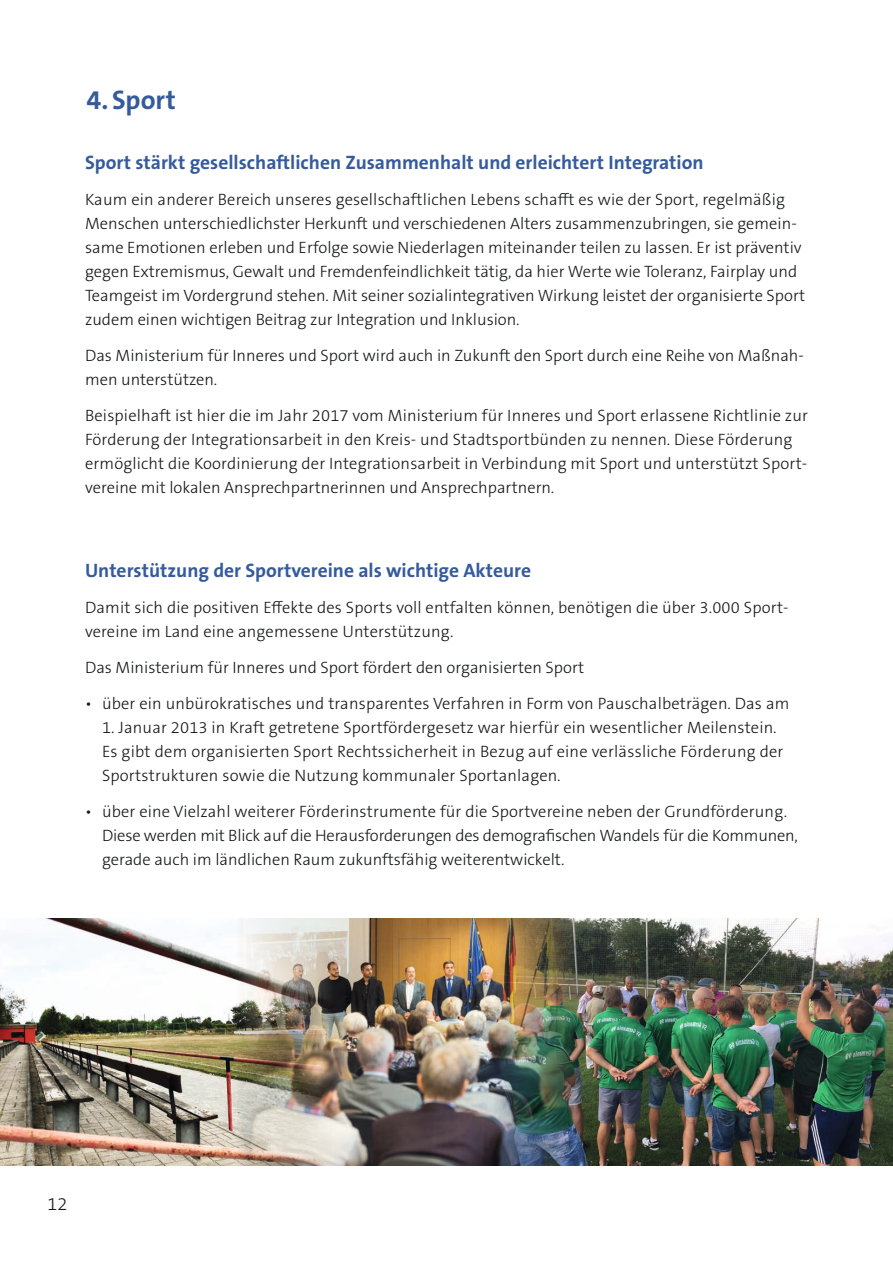
<style>
.page{position:relative;width:893px;height:1263px;background:#fff}
.page>*{position:absolute;margin:0;border:0;box-sizing:border-box;transform-origin:0 0}
.t1{font:700 27px "The Sans B W7";color:#365b9c}
.t2{font:700 19.5px "The Sans B W7";color:#365b9c}
.t3{font:300 18px "The Sans B W3";color:#151616}
.t4{font:300 16.5px/24px "The Sans B W3";color:#151616}
</style>
<div class="page">
<img style="left:333px;top:918px;width:160px;height:247px">
<img style="left:493px;top:918px;width:400px;height:247px">
<img style="left:0;top:918px;width:333px;height:247px">
<h1 class="t1" style="left:87px;top:83px;width:91px">4. Sport</h1>
<p class="t2" style="left:85px;top:150px;width:620px">Sport stärkt gesellschaftlichen Zusammenhalt und erleichtert Integration</p>
<p class="t4" style="left:85px;top:188px;width:722px">Kaum ein anderer Bereich unseres gesellschaftlichen Lebens schafft es wie der Sport, regelmäßig Menschen unterschiedlichster Herkunft und verschiedenen Alters zusammenzubringen, sie gemein&shy;same Emotionen erleben und Erfolge sowie Niederlagen miteinander teilen zu lassen. Er ist präventiv gegen Extremismus, Gewalt und Fremdenfeindlichkeit tätig, da hier Werte wie Toleranz, Fairplay und Teamgeist im Vordergrund stehen. Mit seiner sozialintegrativen Wirkung leistet der organisierte Sport zudem einen wichtigen Beitrag zur Integration und Inklusion.</p>
<p class="t4" style="left:85px;top:344px;width:720px">Das Ministerium für Inneres und Sport wird auch in Zukunft den Sport durch eine Reihe von Maßnah&shy;men unterstützen.</p>
<p class="t4" style="left:85px;top:404px;width:724px">Beispielhaft ist hier die im Jahr 2017 vom Ministerium für Inneres und Sport erlassene Richtlinie zur Förderung der Integrationsarbeit in den Kreis- und Stadtsportbünden zu nennen. Diese Förderung ermöglicht die Koordinierung der Integrationsarbeit in Verbindung mit Sport und unterstützt Sport&shy;vereine mit lokalen Ansprechpartnerinnen und Ansprechpartnern.</p>
<p class="t2" style="left:85px;top:558px;width:448px">Unterstützung der Sportvereine als wichtige Akteure</p>
<p class="t4" style="left:85px;top:596px;width:705px">Damit sich die positiven Effekte des Sports voll entfalten können, benötigen die über 3.000 Sport&shy;vereine im Land eine angemessene Unterstützung.</p>
<p class="t4" style="left:85px;top:656px;width:501px">Das Ministerium für Inneres und Sport fördert den organisierten Sport</p>
<p class="t4" style="left:85px;top:692px;width:706px">• über ein unbürokratisches und transparentes Verfahren in Form von Pauschalbeträgen. Das am</p>
<p class="t4" style="left:102px;top:716px;width:683px">1. Januar 2013 in Kraft getretene Sportfördergesetz war hierfür ein wesentlicher Meilenstein.<br>Es gibt dem organisierten Sport Rechtssicherheit in Bezug auf eine verlässliche Förderung der<br>Sportstrukturen sowie die Nutzung kommunaler Sportanlagen.</p>
<p class="t4" style="left:102px;top:800px;width:697px;text-indent:-17px">• über eine Vielzahl weiterer Förderinstrumente für die Sportvereine neben der Grundförderung.<br>Diese werden mit Blick auf die Herausforderungen des demografischen Wandels für die Kommunen, gerade auch im ländlichen Raum zukunftsfähig weiterentwickelt.</p>
<p class="t3" style="left:48px;top:1192px;width:21px">12</p>
</div>
